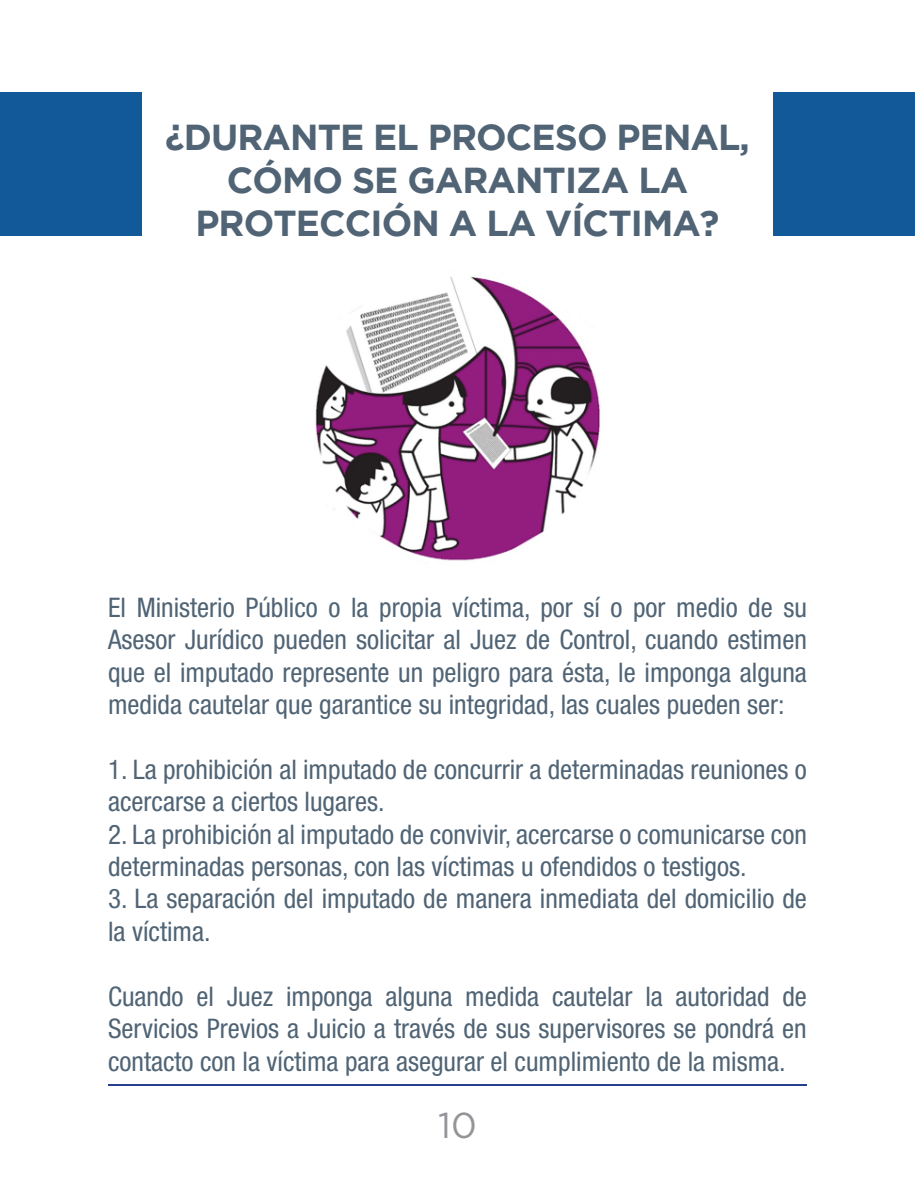
<style>
.page{position:relative;width:915px;height:1191px;background:#fff}
.page>*{position:absolute;margin:0;border:0;box-sizing:border-box;transform-origin:0 0}
.t1{font:700 36px/43.2px "Gotham";letter-spacing:-.025em;color:#506475;text-align:center}
.t2{font:36px "Gotham";color:#939598}
.t3{font:condensed 27px/32.4px "Helvetica Neue";color:#506475}
</style>
<div class="page">
<hr style="left:108px;top:1084px;width:698px;height:2px;background:#253f8e">
<div style="left:0;top:92px;width:142px;height:143px;background:#12599a"></div>
<div style="left:773px;top:92px;width:141px;height:143px;background:#12599a"></div>
<img style="left:315px;top:276px;width:285px;height:285px">
<p class="t1" style="left:165px;top:115px;width:586px">¿DURANTE EL PROCESO PENAL,<br>CÓMO SE GARANTIZA LA<br>PROTECCIÓN A LA VÍCTIMA?</p>
<p class="t3" style="left:108px;top:591px;width:700px;text-align:justify">El Ministerio Público o la propia víctima, por sí o por medio de su Asesor Jurídico pueden solicitar al Juez de Control, cuando estimen que el imputado represente un peligro para ésta, le imponga alguna medida cautelar que garantice su integridad, las cuales pueden ser:</p>
<p class="t3" style="left:108px;top:753px;width:700px">1. La prohibición al imputado de concurrir a determinadas reuniones o acercarse a ciertos lugares.</p>
<p class="t3" style="left:108px;top:817px;width:700px">2. La prohibición al imputado de convivir, acercarse o comunicarse con determinadas personas, con las víctimas u ofendidos o testigos.</p>
<p class="t3" style="left:108px;top:882px;width:700px">3. La separación del imputado de manera inmediata del domicilio de la víctima.</p>
<p class="t3" style="left:108px;top:979px;width:700px;text-align:justify">Cuando el Juez imponga alguna medida cautelar la autoridad de Servicios Previos a Juicio a través de sus supervisores se pondrá en contacto con la víctima para asegurar el cumplimiento de la misma.</p>
<p class="t2" style="left:438px;top:1105px;width:40px">10</p>
</div>
